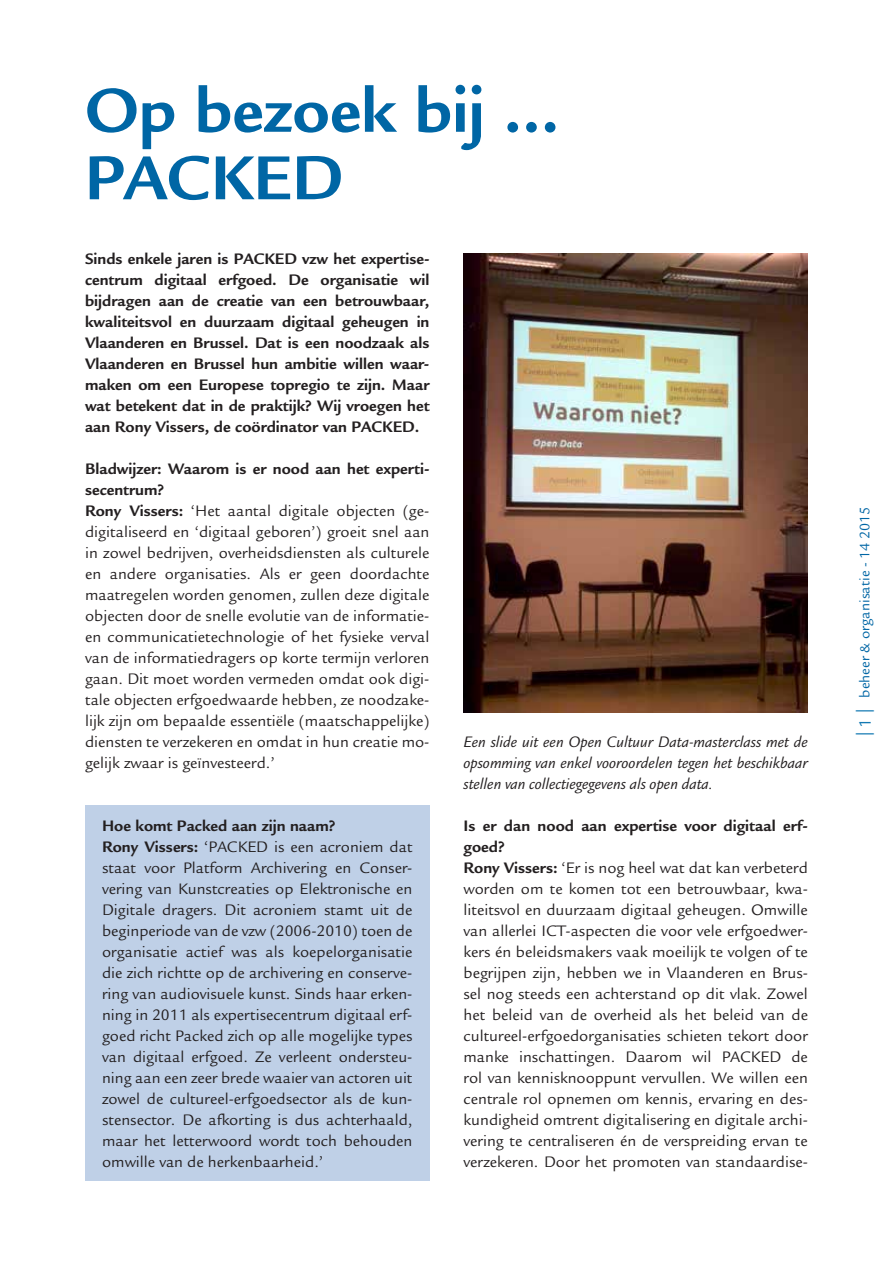
<style>
.page{position:relative;width:893px;height:1263px;background:#fff}
.page>*{position:absolute;margin:0;border:0;box-sizing:border-box;transform-origin:0 0}
.t1{font:700 67.5px/67.5px "Legacy Sans Std";color:#0066a5}
.t2{font:16.5px/21px "Legacy Sans Std";color:#231f20}
.t3{font:700 16.5px/21px "Legacy Sans Std";color:#231f20;text-align:justify}
.t4{font:italic 16.5px/21px "Legacy Sans Std";color:#231f20;text-align:justify}
.t5{font:15px "Legacy Sans Std";color:#0066a5}
.s1{font-weight:700}
.s2{font-family:"Myriad Pro";font-size:18px;color:#1379b3}
.s3{font-size:18px;color:#1379b3}
</style>
<div class="page">
<div style="left:85px;top:805px;width:344px;height:376px;background:#bfd0e7"></div>
<img style="left:463px;top:253px;width:345px;height:459px">
<h1 class="t1" style="left:85px;top:77px;width:476px">Op bezoek bij …<br>PACKED</h1>
<p class="t3" style="left:85px;top:248px;width:346px">Sinds enkele jaren is PACKED vzw het expertise&shy;centrum digitaal erfgoed. De organisatie wil bijdragen aan de creatie van een betrouwbaar, kwaliteitsvol en duurzaam digitaal geheugen in Vlaanderen en Brussel. Dat is een noodzaak als Vlaanderen en Brussel hun ambitie willen waar&shy;maken om een Europese topregio te zijn. Maar wat betekent dat in de praktijk? Wij vroegen het aan Rony Vissers, de coördinator van PACKED.</p>
<p class="t2" style="left:85px;top:459px;width:346px"><span class="s1">Bladwijzer: Waarom is er nood aan het experti&shy;secentrum?<br>Rony Vissers:</span> ‘Het aantal digitale objecten (ge&shy;digitaliseerd en ‘digitaal geboren’) groeit snel aan in zowel bedrijven, overheidsdiensten als culturele en andere organisaties. Als er geen doordachte maatregelen worden genomen, zullen deze digitale objecten door de snelle evolutie van de informatie&shy;en communicatietechnologie of het fysieke verval van de informatiedragers op korte termijn verloren gaan. Dit moet worden vermeden omdat ook digi&shy;tale objecten erfgoedwaarde hebben, ze noodzake&shy;lijk zijn om bepaalde essentiële (maatschappelijke) diensten te verzekeren en omdat in hun creatie mo&shy;gelijk zwaar is geïnvesteerd.’</p>
<p class="t2" style="left:102px;top:816px;width:312px"><span class="s1">Hoe komt Packed aan zijn naam?<br>Rony Vissers:</span> ‘PACKED is een acroniem dat staat voor Platform Archivering en Conser&shy;vering van Kunstcreaties op Elektronische en Digitale dragers. Dit acroniem stamt uit de beginperiode van de vzw (2006-2010) toen de organisatie actief was als koepelorganisatie die zich richtte op de archivering en conserve&shy;ring van audiovisuele kunst. Sinds haar erken&shy;ning in 2011 als expertisecentrum digitaal erf&shy;goed richt Packed zich op alle mogelijke types van digitaal erfgoed. Ze verleent ondersteu&shy;ning aan een zeer brede waaier van actoren uit zowel de cultureel-erfgoedsector als de kun&shy;stensector. De afkorting is dus achterhaald, maar het letterwoord wordt toch behouden omwille van de herkenbaarheid.’</p>
<p class="t4" style="left:463px;top:732px;width:346px">Een slide uit een Open Cultuur Data-masterclass met de opsomming van enkel vooroordelen tegen het beschikbaar stellen van collectiegegevens als open data.</p>
<p class="t2" style="left:463px;top:815px;width:346px"><span class="s1">Is er dan nood aan expertise voor digitaal erf&shy;goed?<br>Rony Vissers:</span> ‘Er is nog heel wat dat kan verbeterd worden om te komen tot een betrouwbaar, kwa&shy;liteitsvol en duurzaam digitaal geheugen. Omwille van allerlei ICT-aspecten die voor vele erfgoedwer&shy;kers én beleidsmakers vaak moeilijk te volgen of te begrijpen zijn, hebben we in Vlaanderen en Brus&shy;sel nog steeds een achterstand op dit vlak. Zowel het beleid van de overheid als het beleid van de cultureel-erfgoedorganisaties schieten tekort door manke inschattingen. Daarom wil PACKED de rol van kennisknooppunt vervullen. We willen een centrale rol opnemen om kennis, ervaring en des&shy;kundigheid omtrent digitalisering en digitale archi&shy;vering te centraliseren én de verspreiding ervan te verzekeren. Door het promoten van standaardise-</p>
<p class="t5" style="left:856px;top:736px;width:231px;rotate:-90deg"><span class="s2">|</span> <span class="s3">1</span> <span class="s2">|</span> beheer &amp; organisatie - 14 2015</p>
</div>
